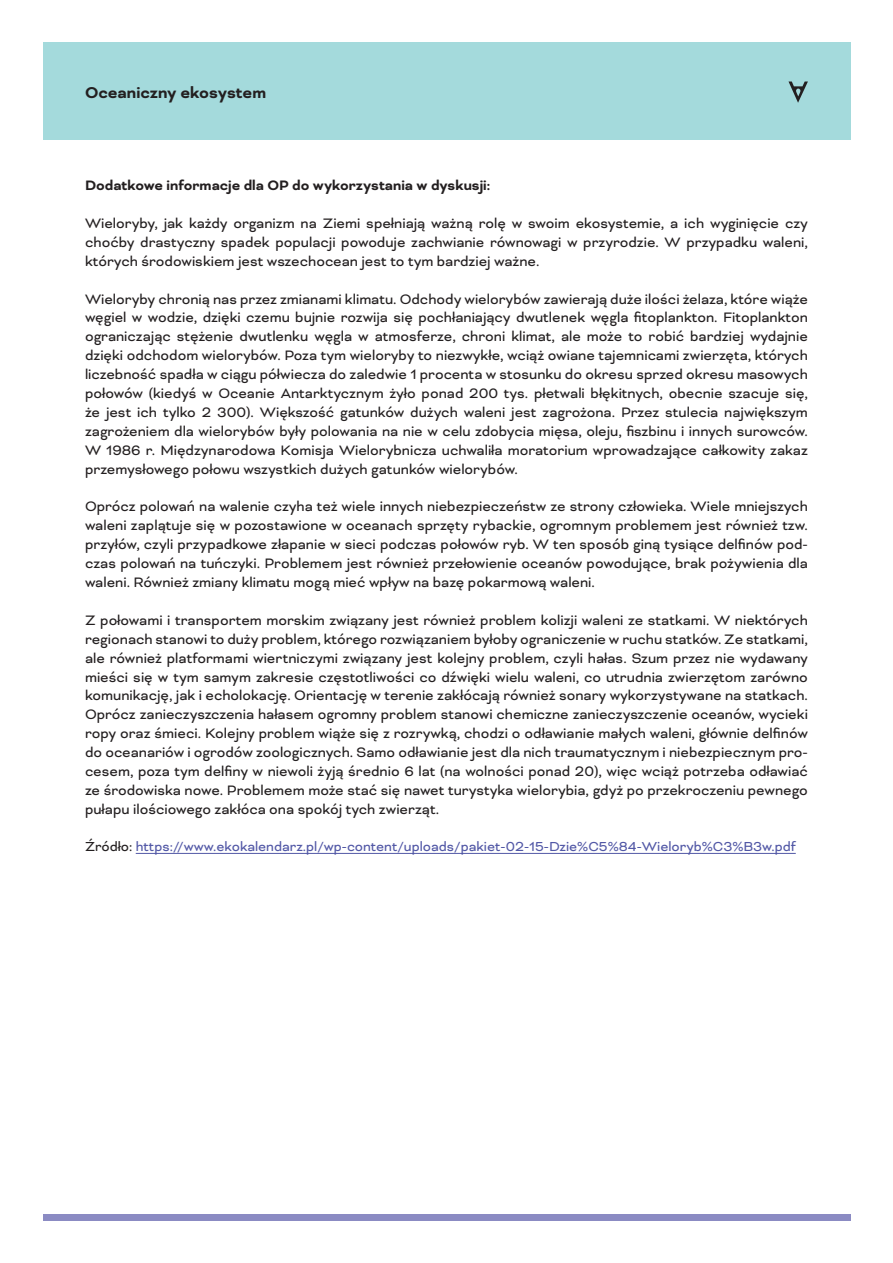
<style>
.page{position:relative;width:893px;height:1263px;background:#fff}
.page>*{position:absolute;margin:0;border:0;box-sizing:border-box;transform-origin:0 0}
.t1{font:700 18px "Bicyclette";color:#231f20}
.t2{font:15.75px/18.9px "Bicyclette";color:#231f20;text-align:justify}
.t3{font:700 15.75px "Bicyclette";color:#231f20}
.t4{font:15px "Bicyclette";color:#5258a6}
.s1{color:#231f20}
</style>
<div class="page">
<div style="left:43px;top:43px;width:807px;height:97px;background:#a4dadc"></div>
<svg style="left:788px;top:82px;width:20px;height:21px"></svg>
<hr style="left:136px;top:853px;width:660px;height:1px;background:#5258a6">
<div style="left:43px;top:1214px;width:807px;height:6px;background:#8b8bc3"></div>
<p class="t1" style="left:85px;top:82px;width:183px">Oceaniczny ekosystem</p>
<p class="t3" style="left:85px;top:176px;width:407px">Dodatkowe informacje dla OP do wykorzystania w dyskusji:</p>
<p class="t2" style="left:85px;top:214px;width:724px">Wieloryby, jak każdy organizm na Ziemi spełniają ważną rolę w swoim ekosystemie, a ich wyginięcie czy choćby drastyczny spadek populacji powoduje zachwianie równowagi w przyrodzie. W przypadku waleni, których środowiskiem jest wszechocean jest to tym bardziej ważne.</p>
<p class="t2" style="left:85px;top:289px;width:724px">Wieloryby chronią nas przez zmianami klimatu. Odchody wielorybów zawierają duże ilości żelaza, które wiąże węgiel w wodzie, dzięki czemu bujnie rozwija się pochłaniający dwutlenek węgla fitoplankton. Fitoplankton ograniczając stężenie dwutlenku węgla w atmosferze, chroni klimat, ale może to robić bardziej wydajnie dzięki odchodom wielorybów. Poza tym wieloryby to niezwykłe, wciąż owiane tajemnicami zwierzęta, których liczebność spadła w ciągu półwiecza do zaledwie 1 procenta w stosunku do okresu sprzed okresu masowych połowów (kiedyś w Oceanie Antarktycznym żyło ponad 200 tys. płetwali błękitnych, obecnie szacuje się, że jest ich tylko 2 300). Większość gatunków dużych waleni jest zagrożona. Przez stulecia największym zagrożeniem dla wielorybów były polowania na nie w celu zdobycia mięsa, oleju, fiszbinu i innych surowców.<br>W 1986 r. Międzynarodowa Komisja Wielorybnicza uchwaliła moratorium wprowadzające całkowity zakaz przemysłowego połowu wszystkich dużych gatunków wielorybów.</p>
<p class="t2" style="left:85px;top:497px;width:724px">Oprócz polowań na walenie czyha też wiele innych niebezpieczeństw ze strony człowieka. Wiele mniejszych waleni zaplątuje się w pozostawione w oceanach sprzęty rybackie, ogromnym problemem jest również tzw. przyłów, czyli przypadkowe złapanie w sieci podczas połowów ryb. W ten sposób giną tysiące delfinów pod&shy;czas polowań na tuńczyki. Problemem jest również przełowienie oceanów powodujące, brak pożywienia dla waleni. Również zmiany klimatu mogą mieć wpływ na bazę pokarmową waleni.</p>
<p class="t2" style="left:85px;top:611px;width:724px">Z połowami i transportem morskim związany jest również problem kolizji waleni ze statkami. W niektórych regionach stanowi to duży problem, którego rozwiązaniem byłoby ograniczenie w ruchu statków. Ze statkami, ale również platformami wiertniczymi związany jest kolejny problem, czyli hałas. Szum przez nie wydawany mieści się w tym samym zakresie częstotliwości co dźwięki wielu waleni, co utrudnia zwierzętom zarówno komunikację, jak i echolokację. Orientację w terenie zakłócają również sonary wykorzystywane na statkach.<br>Oprócz zanieczyszczenia hałasem ogromny problem stanowi chemiczne zanieczyszczenie oceanów, wycieki ropy oraz śmieci. Kolejny problem wiąże się z rozrywką, chodzi o odławianie małych waleni, głównie delfinów do oceanariów i ogrodów zoologicznych. Samo odławianie jest dla nich traumatycznym i niebezpiecznym pro&shy;cesem, poza tym delfiny w niewoli żyją średnio 6 lat (na wolności ponad 20), więc wciąż potrzeba odławiać ze środowiska nowe. Problemem może stać się nawet turystyka wielorybia, gdyż po przekroczeniu pewnego pułapu ilościowego zakłóca ona spokój tych zwierząt.</p>
<p class="t4" style="left:85px;top:837px;width:712px"><span class="s1">Źródło:</span> https://www.ekokalendarz.pl/wp-content/uploads/pakiet-02-15-Dzie%C5%84-Wieloryb%C3%B3w.pdf</p>
</div>
